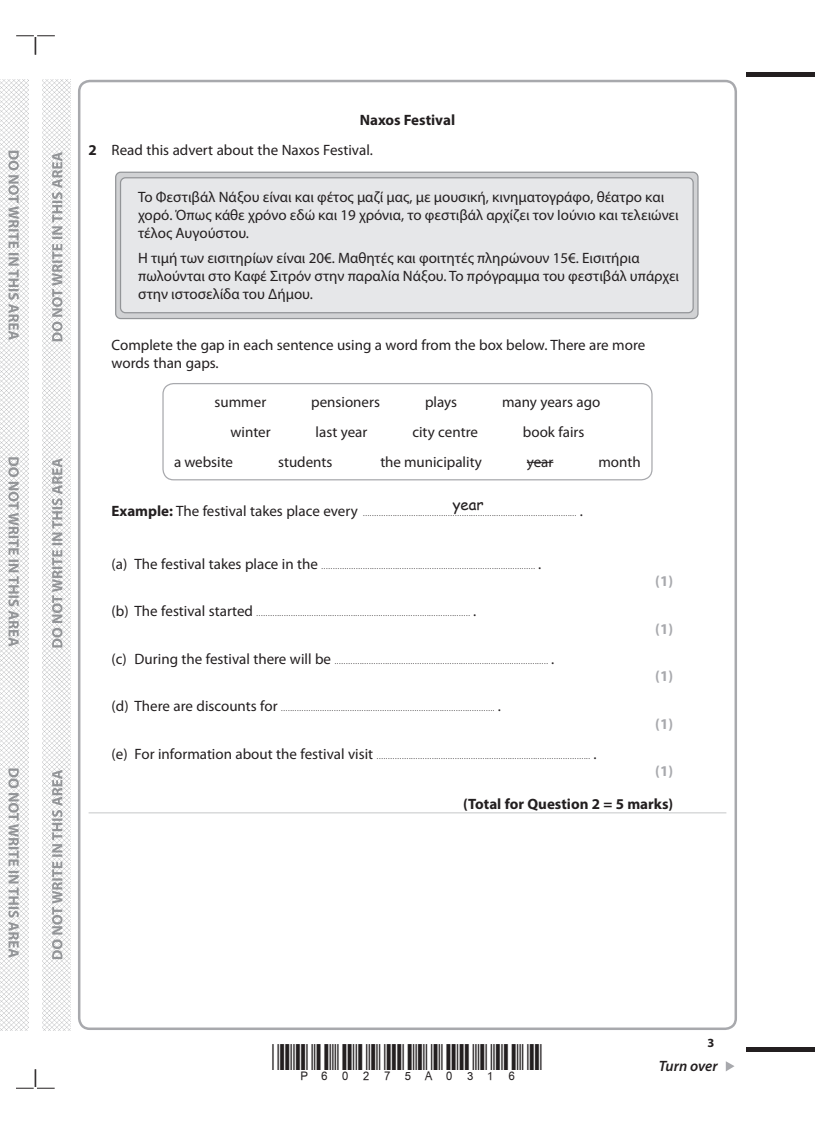
<style>
.page{position:relative;width:815px;height:1124px;background:#fff}
.page>*{position:absolute;margin:0;border:0;box-sizing:border-box;transform-origin:0 0}
.t1{font:15px/18px "Myriad Pro";color:#231f20}
.t2{font:700 15px "Myriad Pro";color:#231f20}
.t3{font:700 15px "Myriad Pro";color:#a8a9ad}
.t4{font:italic 600 15px "Myriad Pro";letter-spacing:-.005em;color:#231f20}
.t5{font:15px "Comic Sans MS";color:#231f20}
.t6{font:700 12.5px "Myriad Pro";color:#231f20}
.t7{font:7.5px "Myriad Pro";color:#231f20}
.s1{font-weight:700}
.s2{font-weight:700;font-size:15px}
.s3{font-size:15px}
</style>
<div class="page">
<img style="left:43px;top:80px;width:28px;height:949px">
<svg style="left:726px;top:1061px;width:9px;height:10px"></svg>
<div style="left:746px;top:72px;width:69px;height:5px;background:#231f20"></div>
<hr style="left:746px;top:1047px;width:69px;height:4px;background:#231f20">
<svg style="left:16px;top:35px;width:39px;height:20px"></svg>
<svg style="left:16px;top:1069px;width:39px;height:19px"></svg>
<img style="left:0;top:80px;width:28px;height:949px">
<svg style="left:8px;top:151px;width:11px;height:806px"></svg>
<svg style="left:52px;top:152px;width:10px;height:806px"></svg>
<hr style="left:89px;top:812px;width:637px;height:1px;background:#d1d2d4">
<div style="left:116px;top:172px;width:582px;height:146px;background:#d1d2d4;border-radius:5px"></div>
<div style="left:115px;top:172px;width:584px;height:147px;border:1px solid #939598;border-radius:5px"></div>
<div style="left:121px;top:178px;width:572px;height:135px;background:#e6e7e9;border-radius:5px"></div>
<div style="left:120px;top:177px;width:574px;height:136px;border:1px solid #939598;border-radius:5px"></div>
<svg style="left:527px;top:462px;width:26px;height:1px"></svg>
<div style="left:162px;top:383px;width:491px;height:97px;border:1px solid #a8a9ad;border-radius:11px"></div>
<h1 class="t1" style="left:89px;top:105px;width:368px;line-height:30px;text-indent:271px"><span class="s1">Naxos Festival<br>2</span> Read this advert about the Naxos Festival.</h1>
<h1 class="t1" style="left:138px;top:188px;width:542px">To Φεστιβάλ Νάξου είναι και φέτος μαζί μας, με μουσική, κινηματογράφο, θέατρο και χορό. Όπως κάθε χρόνο εδώ και 19 χρόνια, το φεστιβάλ αρχίζει τον Ιούνιο και τελειώνει τέλος Αυγούστου.</h1>
<h1 class="t1" style="left:138px;top:250px;width:543px">Η τιμή των εισιτηρίων είναι 20€. Μαθητές και φοιτητές πληρώνουν 15€. Εισιτήρια πωλούνται στο Καφέ Σιτρόν στην παραλία Νάξου. Το πρόγραμμα του φεστιβάλ υπάρχει στην ιστοσελίδα του ∆ήμου.</h1>
<h1 class="t1" style="left:112px;top:336px;width:535px;line-height:17.5px">Complete the gap in each sentence using a word from the box below. There are more words than gaps.</h1>
<h1 class="t1" style="left:215px;top:393px;width:53px">summer</h1>
<h1 class="t1" style="left:311px;top:393px;width:70px">pensioners</h1>
<h1 class="t1" style="left:425px;top:393px;width:34px">plays</h1>
<h1 class="t1" style="left:502px;top:393px;width:100px">many years ago</h1>
<h1 class="t1" style="left:231px;top:423px;width:42px">winter</h1>
<h1 class="t1" style="left:316px;top:423px;width:53px">last year</h1>
<h1 class="t1" style="left:412px;top:423px;width:67px">city centre</h1>
<h1 class="t1" style="left:523px;top:423px;width:63px">book fairs</h1>
<h1 class="t1" style="left:174px;top:453px;width:60px">a website</h1>
<h1 class="t1" style="left:278px;top:453px;width:56px">students</h1>
<h1 class="t1" style="left:380px;top:453px;width:103px">the municipality</h1>
<h1 class="t1" style="left:527px;top:453px;width:28px">year</h1>
<h1 class="t1" style="left:598px;top:453px;width:44px">month</h1>
<p class="t7" style="left:112px;top:509px;width:473px"><span class="s2">Example:</span> <span class="s3">The festival takes place every</span> ............................................................................................. <span class="s3">.</span></p>
<p class="t7" style="left:112px;top:562px;width:431px"><span class="s3">(a) The festival takes place in the</span> ............................................................................................. <span class="s3">.</span></p>
<h1 class="t3" style="left:655px;top:571px;width:20px">(1)</h1>
<p class="t7" style="left:112px;top:609px;width:366px"><span class="s3">(b) The festival started</span> ............................................................................................. <span class="s3">.</span></p>
<h1 class="t3" style="left:655px;top:618px;width:20px">(1)</h1>
<p class="t7" style="left:112px;top:657px;width:444px"><span class="s3">(c) During the festival there will be</span> ............................................................................................. <span class="s3">.</span></p>
<h1 class="t3" style="left:655px;top:666px;width:20px">(1)</h1>
<p class="t7" style="left:112px;top:704px;width:391px"><span class="s3">(d) There are discounts for</span> ............................................................................................. <span class="s3">.</span></p>
<h1 class="t3" style="left:655px;top:713px;width:20px">(1)</h1>
<p class="t7" style="left:112px;top:752px;width:486px"><span class="s3">(e) For information about the festival visit</span> ............................................................................................. <span class="s3">.</span></p>
<h1 class="t3" style="left:655px;top:761px;width:20px">(1)</h1>
<h1 class="t2" style="left:463px;top:793px;width:212px">(Total for Question 2 = 5 marks)</h1>
<h1 class="t5" style="left:453px;top:493px;width:32px">year</h1>
<h2 class="t6" style="left:707px;top:1034px;width:8px">3</h2>
<h1 class="t4" style="left:659px;top:1056px;width:60px">Turn over</h1>
</div>
